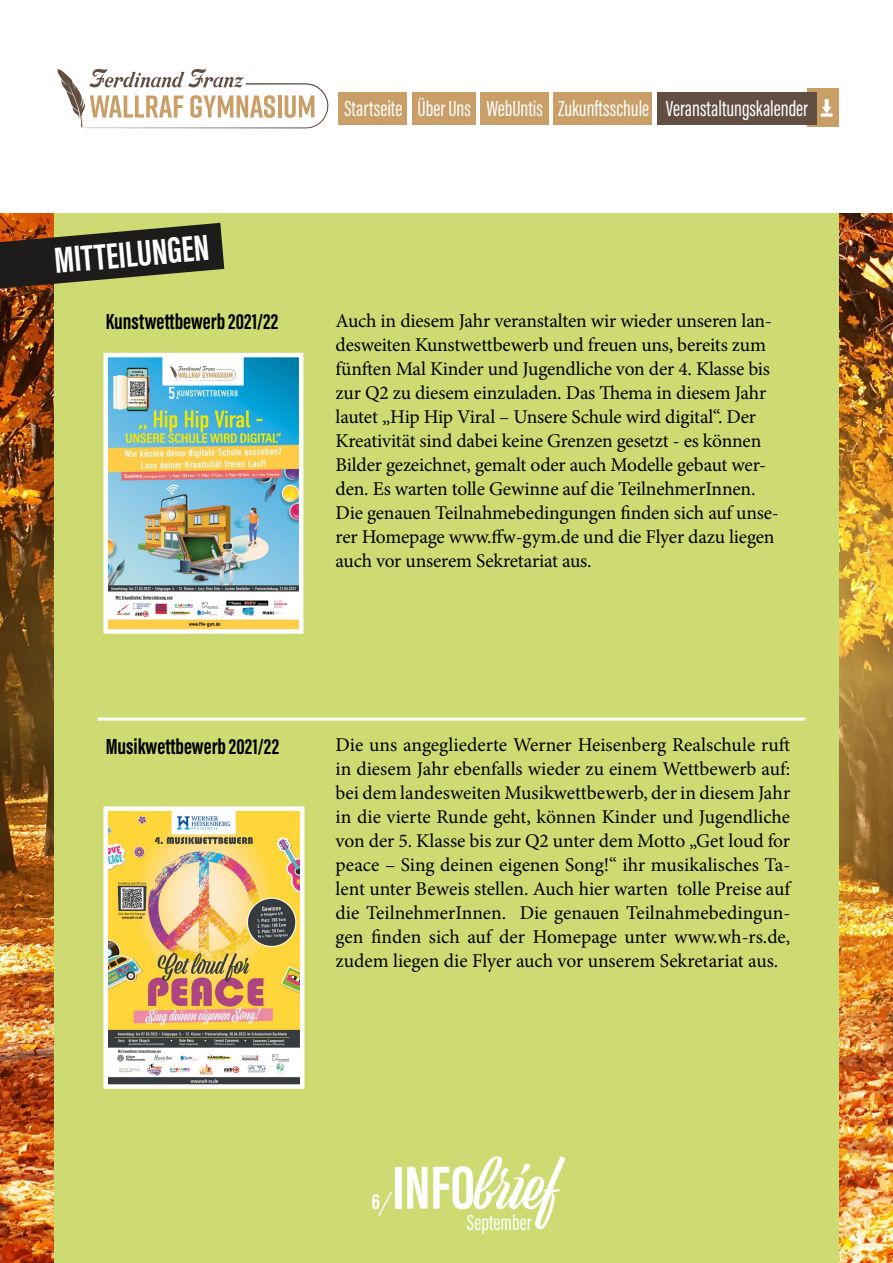
<style>
.page{position:relative;width:893px;height:1263px;background:#fff}
.page>*{position:absolute;margin:0;border:0;box-sizing:border-box;transform-origin:0 0}
.t1{font:62.7px "Viktor Script";color:#fff}
.t2{font:700 37.5px "Acumin Pro Extra Cond";color:#fff}
.t3{font:22.5px "Acumin Pro Extra Cond";color:#fff}
.t4{font:700 22.5px "Acumin Pro Extra Cond";letter-spacing:.005em;color:#000}
.t5{font:700 22.5px "Acumin Pro Extra Cond";color:#fff}
.t6{font:19.5px/24px "Minion Pro";letter-spacing:-.01em;color:#000}
.s1{font-family:"Acumin Pro Extra Cond";font-weight:700}
</style>
<div class="page">
<img style="left:0;top:213px;width:893px;height:1050px">
<div style="left:54px;top:212px;width:785px;height:1051px;background:#cddb72"></div>
<svg style="left:0;top:223px;width:224px;height:66px"></svg>
<div style="left:0;top:0;width:893px;height:213px;background:#fff"></div>
<hr style="left:98px;top:717px;width:707px;height:3px;background:#fff">
<img style="left:108px;top:811px;width:191px;height:273px">
<div style="left:103px;top:806px;width:201px;height:283px;border:4px solid #fff"></div>
<img style="left:108px;top:358px;width:190px;height:271px">
<div style="left:103px;top:353px;width:200px;height:281px;border:4px solid #fff"></div>
<svg style="left:378px;top:1191px;width:14px;height:25px"></svg>
<div style="left:808px;top:89px;width:31px;height:38px;background:#ca9e67"></div>
<div style="left:339px;top:92px;width:68px;height:32px;background:#ca9e67"></div>
<div style="left:481px;top:92px;width:68px;height:32px;background:#ca9e67"></div>
<div style="left:657px;top:92px;width:159px;height:32px;background:#634e42"></div>
<div style="left:412px;top:92px;width:64px;height:32px;background:#ca9e67"></div>
<div style="left:553px;top:92px;width:99px;height:32px;background:#ca9e67"></div>
<svg style="left:57px;top:69px;width:271px;height:59px"></svg>
<svg style="left:821px;top:99px;width:12px;height:18px"></svg>
<h2 class="t2" style="left:52px;top:238px;width:157px;rotate:-5deg">MITTEILUNGEN</h2>
<p class="t4" style="left:106px;top:307px;width:174px">Kunstwettbewerb 2021/22</p>
<p class="t3" style="left:344px;top:95px;width:465px">Startseite Über Uns WebUntis Zukunftsschule Veranstaltungskalender</p>
<p class="t6" style="left:336px;top:308px;width:445px">Auch in diesem Jahr veranstalten wir wieder unseren lan&shy;desweiten Kunstwettbewerb und freuen uns, bereits zum fünften Mal Kinder und Jugendliche von der 4. Klasse bis zur Q2 zu diesem einzuladen. Das Thema in diesem Jahr lautet „Hip Hip Viral – Unsere Schule wird digital“. Der Kreativität sind dabei keine Grenzen gesetzt - es können Bilder gezeichnet, gemalt oder auch Modelle gebaut wer&shy;den. Es warten tolle Gewinne auf die TeilnehmerInnen.<br>Die genauen Teilnahmebedingungen finden sich auf unse&shy;rer Homepage www.ffw-gym.de und die Flyer dazu liegen auch vor unserem Sekretariat aus.</p>
<p class="t4" style="left:106px;top:732px;width:175px">Musikwettbewerb 2021/22</p>
<p class="t6" style="left:336px;top:733px;width:456px;text-align:justify">Die uns angegliederte Werner Heisenberg Realschule ruft in diesem Jahr ebenfalls wieder zu einem Wettbewerb auf: bei dem landesweiten Musikwettbewerb, der in diesem Jahr in die vierte Runde geht, können Kinder und Jugendliche von der 5. Klasse bis zur Q2 unter dem Motto „Get loud for peace – Sing deinen eigenen Song!“ ihr musikalisches Ta&shy;lent unter Beweis stellen. Auch hier warten tolle Preise auf die TeilnehmerInnen. Die genauen Teilnahmebedingun&shy;gen finden sich auf der Homepage unter www.wh-rs.de, zudem liegen die Flyer auch vor unserem Sekretariat aus.</p>
<p class="t5" style="left:372px;top:1188px;width:10px">6</p>
<h1 class="t1" style="left:392px;top:1150px;width:167px"><span class="s1">INFO</span>brief</h1>
<p class="t3" style="left:467px;top:1209px;width:66px">September</p>
</div>
